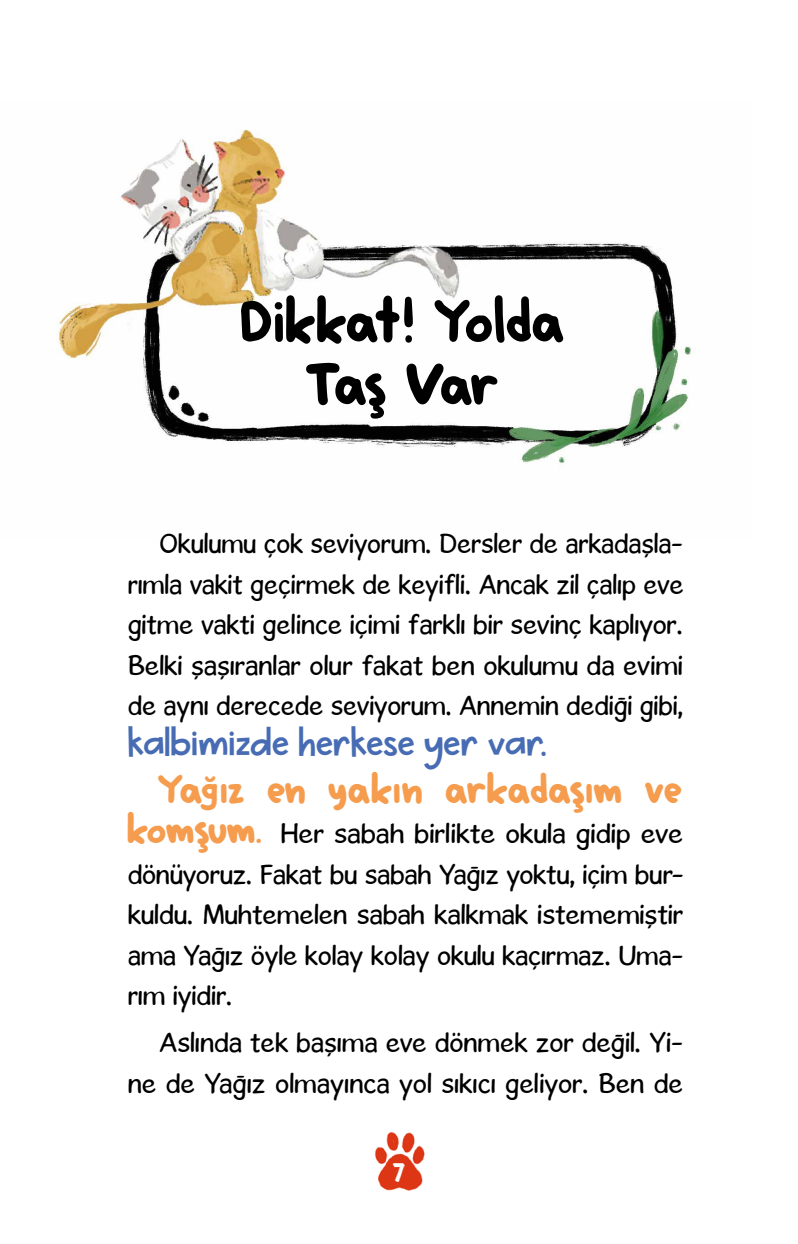
<style>
.page{position:relative;width:798px;height:1244px;background:#fff}
.page>*{position:absolute;margin:0;border:0;box-sizing:border-box;transform-origin:0 0}
.t1{font:58.73px/62.8px "Minako";letter-spacing:-.02em;color:#000;text-align:center}
.t2{font:39.38px "Minako";letter-spacing:.015em;color:#f59c4e}
.t3{font:38.25px "KG Ever Since New York";color:#486cb3}
.t4{font:28.12px/40.5px "Gosmick Sanstr";letter-spacing:-.005em;color:#000;text-align:justify}
.t5{font:24.75px "badboycre";color:#fff}
.s1{font-family:"Minako";font-size:39.38px;color:#f59c4e}
</style>
<div class="page">
<img style="left:374px;top:1132px;width:51px;height:59px">
<img style="left:57px;top:129px;width:634px;height:335px">
<h1 class="t1" style="left:242px;top:288px;width:325px">Dikkat! Yolda<br>Taş Var</h1>
<p class="t4" style="left:128px;top:523px;width:557px;text-indent:32px">Okulumu çok seviyorum. Dersler de arkadaşla&shy;rımla vakit geçirmek de keyifli. Ancak zil çalıp eve gitme vakti gelince içimi farklı bir sevinç kaplıyor.<br>Belki şaşıranlar olur fakat ben okulumu da evimi de aynı derecede seviyorum. Annemin dediği gibi,</p>
<h3 class="t3" style="left:128px;top:717px;width:420px">kalbimizde herkese yer var.</h3>
<h2 class="t2" style="left:159px;top:762px;width:524px">Yağız en yakın arkadaşım ve</h2>
<p class="t4" style="left:128px;top:813px;width:557px"><span class="s1">komşum.</span> Her sabah birlikte okula gidip eve dönüyoruz. Fakat bu sabah Yağız yoktu, içim bur&shy;kuldu. Muhtemelen sabah kalkmak istememiştir ama Yağız öyle kolay kolay okulu kaçırmaz. Uma&shy;rım iyidir.</p>
<p class="t4" style="left:128px;top:1022px;width:556px;text-align:right">Aslında tek başıma eve dönmek zor değil. Yi&shy;ne de Yağız olmayınca yol sıkıcı geliyor. Ben de</p>
<p class="t5" style="left:392px;top:1156px;width:14px">7</p>
</div>
